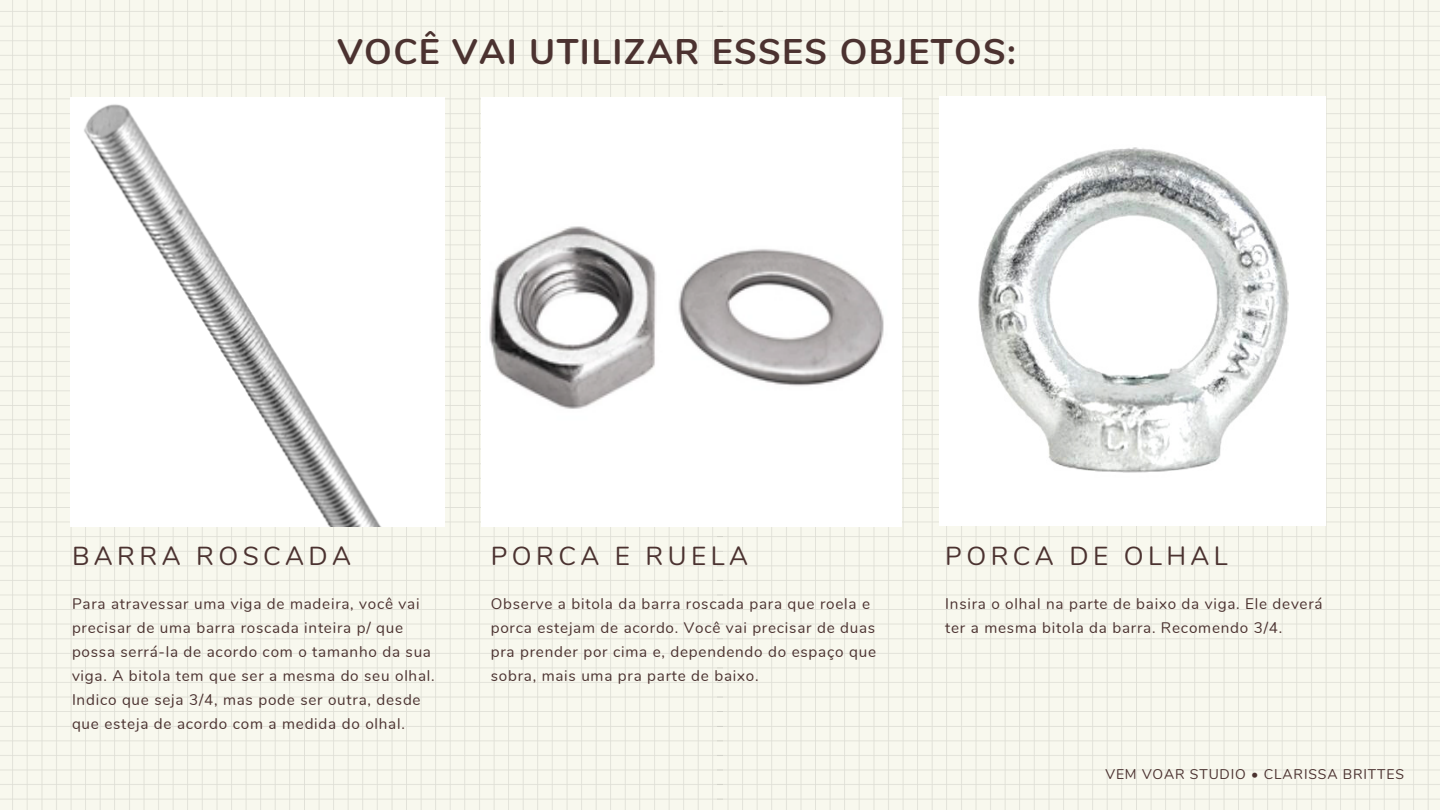
<style>
.page{position:relative;width:1440px;height:810px;background:#fff}
.page>*{position:absolute;margin:0;border:0;box-sizing:border-box;transform-origin:0 0}
.t1{font:700 35.5px "Nunito";letter-spacing:.04em;color:#4b3230}
.t2{font:26px "Nunito";letter-spacing:.17em;color:#4b3230}
.t3{font:15.2px/24px "Nunito";letter-spacing:.05em;color:#4b3230}
.t4{font:14px "Nunito";letter-spacing:.06em;color:#4b3230}
</style>
<div class="page">
<img style="left:0;top:0;width:717px;height:810px">
<img style="left:717px;top:0;width:723px;height:810px">
<img style="left:939px;top:97px;width:387px;height:428px">
<img style="left:482px;top:98px;width:419px;height:428px">
<img style="left:70px;top:98px;width:375px;height:428px">
<h1 class="t1" style="left:338px;top:28px;width:680px">VOCÊ VAI UTILIZAR ESSES OBJETOS:</h1>
<h2 class="t2" style="left:72px;top:539px;width:281px">BARRA ROSCADA</h2>
<p class="t3" style="left:72px;top:592px;width:364px">Para atravessar uma viga de madeira, você vai precisar de uma barra roscada inteira p/ que possa serrá-la de acordo com o tamanho da sua viga. A bitola tem que ser a mesma do seu olhal.<br>Indico que seja 3/4, mas pode ser outra, desde que esteja de acordo com a medida do olhal.</p>
<h2 class="t2" style="left:491px;top:539px;width:259px">PORCA E RUELA</h2>
<p class="t3" style="left:491px;top:592px;width:387px">Observe a bitola da barra roscada para que roela e porca estejam de acordo. Você vai precisar de duas pra prender por cima e, dependendo do espaço que sobra, mais uma pra parte de baixo.</p>
<h2 class="t2" style="left:945px;top:539px;width:284px">PORCA DE OLHAL</h2>
<p class="t3" style="left:945px;top:592px;width:379px">Insira o olhal na parte de baixo da viga. Ele deverá ter a mesma bitola da barra. Recomendo 3/4.</p>
<p class="t4" style="left:1106px;top:764px;width:300px">VEM VOAR STUDIO • CLARISSA BRITTES</p>
</div>
